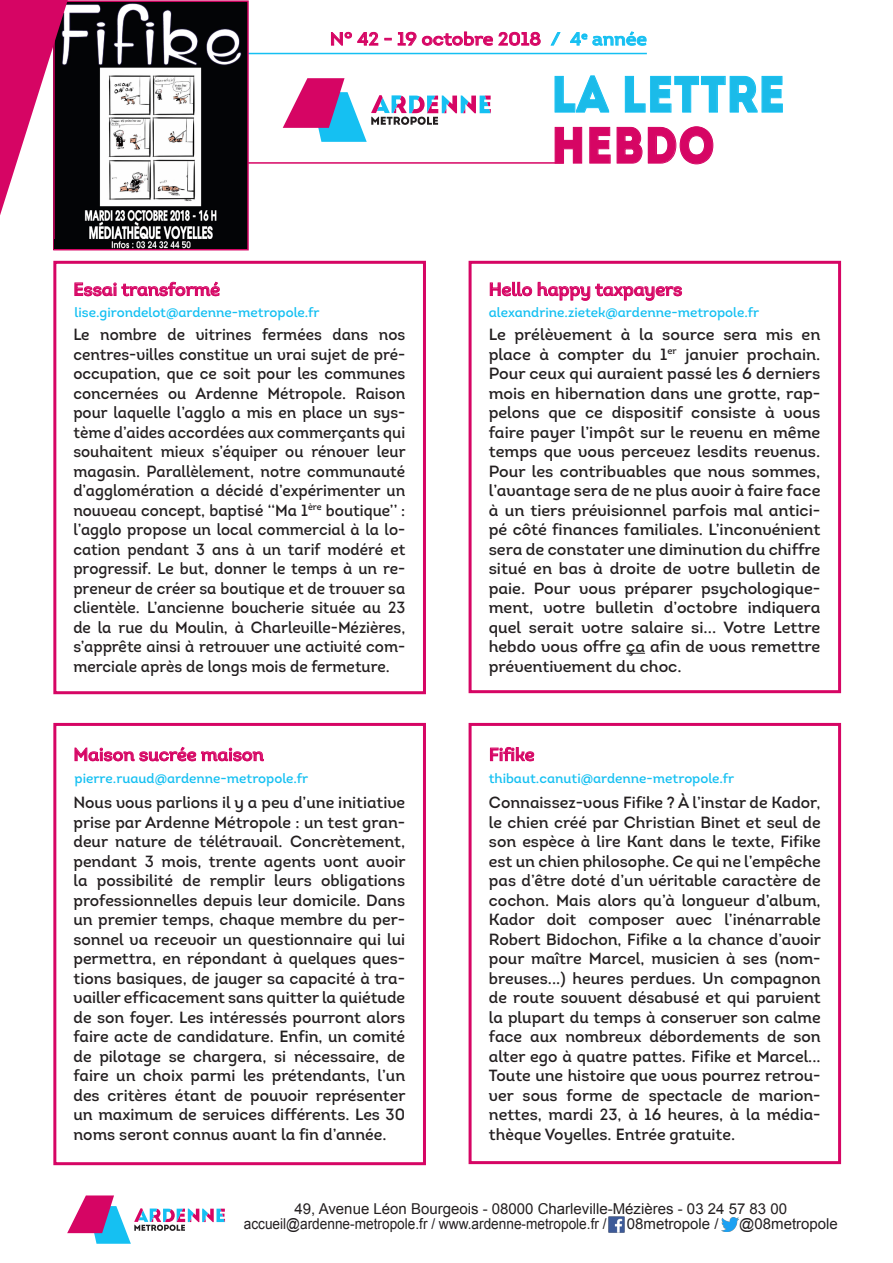
<style>
.page{position:relative;width:893px;height:1263px;background:#fff}
.page>*{position:absolute;margin:0;border:0;box-sizing:border-box;transform-origin:0 0}
.t1{font:51px "Intro";color:#1bbbe9;scale:.89 1}
.t2{font:51px "Intro";color:#d60564;scale:.89 1}
.t3{font:18px "Intro Regular Alt";color:#d60564}
.t4{font:18px "Intro";color:#d60564;scale:1.06 1}
.t5{font:16.2px/19.5px "Intro Regular Alt";color:#231f20;text-align:justify}
.t6{font:16.2px/19.5px "Intro Regular Alt";color:#231f20;text-align:justify;scale:.95 1}
.t7{font:15px "Arial";color:#231f20}
.t8{font:15px "Arial";color:#231f20;scale:.91 1}
.t9{font:13.5px "Intro Regular Alt";color:#15c0f2}
.s1{color:#15c0f2}
</style>
<div class="page">
<div style="left:469px;top:723px;width:372px;height:441px;border:3px solid #d60564"></div>
<div style="left:53px;top:723px;width:373px;height:442px;border:3px solid #d60564"></div>
<div style="left:469px;top:261px;width:372px;height:432px;border:3px solid #d60564"></div>
<div style="left:53px;top:261px;width:373px;height:433px;border:3px solid #d60564"></div>
<hr style="left:193px;top:53px;width:454px;height:1px;background:#15c0f2">
<hr style="left:181px;top:162px;width:383px;height:2px;background:#d60564">
<svg style="left:331px;top:32px;width:48px;height:14px"></svg>
<svg style="left:385px;top:38px;width:6px;height:2px"></svg>
<svg style="left:397px;top:31px;width:144px;height:15px"></svg>
<svg style="left:550px;top:32px;width:11px;height:14px"></svg>
<svg style="left:570px;top:31px;width:77px;height:15px"></svg>
<svg style="left:283px;top:78px;width:208px;height:64px"></svg>
<svg style="left:554px;top:75px;width:55px;height:38px"></svg>
<svg style="left:625px;top:76px;width:158px;height:37px"></svg>
<svg style="left:554px;top:127px;width:28px;height:37px"></svg>
<svg style="left:589px;top:126px;width:125px;height:39px"></svg>
<img style="left:608px;top:1216px;width:17px;height:17px">
<svg style="left:67px;top:1195px;width:158px;height:49px"></svg>
<svg style="left:490px;top:747px;width:44px;height:14px"></svg>
<svg style="left:626px;top:653px;width:19px;height:1px"></svg>
<svg style="left:490px;top:282px;width:42px;height:14px"></svg>
<svg style="left:538px;top:282px;width:144px;height:19px"></svg>
<svg style="left:74px;top:281px;width:146px;height:15px"></svg>
<svg style="left:74px;top:747px;width:190px;height:14px"></svg>
<img style="left:721px;top:1217px;width:18px;height:15px">
<img style="left:56px;top:3px;width:190px;height:236px">
<div style="left:53px;top:0;width:196px;height:250px;border:2px solid #d60564"></div>
<div style="left:55px;top:239px;width:192px;height:10px;background:#030406"></div>
<img style="left:111px;top:241px;width:80px;height:8px">
<svg style="left:0;top:0;width:68px;height:215px"></svg>
<p class="t4" style="left:330px;top:28px;width:301px">N° 42 - 19 octobre 2018 <span class="s1">/ 4</span><sup>e</sup> <span class="s1">année</span></p>
<p class="t1" style="left:551px;top:64px;width:265px">LA LETTRE</p>
<p class="t2" style="left:551px;top:115px;width:186px">HEBDO</p>
<p class="t3" style="left:73px;top:278px;width:148px">Essai transformé</p>
<p class="t6" style="left:73px;top:325px;width:351px">Le nombre de vitrines fermées dans nos centres-villes constitue un vrai sujet de pré&shy;occupation, que ce soit pour les communes concernées ou Ardenne Métropole. Raison pour laquelle l’agglo a mis en place un sys&shy;tème d’aides accordées aux commerçants qui souhaitent mieux s’équiper ou rénover leur magasin. Parallèlement, notre communauté d’agglomération a décidé d’expérimenter un nouveau concept, baptisé ‘‘Ma 1<sup>ère</sup> boutique’’ : l’agglo propose un local commercial à la lo&shy;cation pendant 3 ans à un tarif modéré et progressif. Le but, donner le temps à un re&shy;preneur de créer sa boutique et de trouver sa clientèle. L’ancienne boucherie située au 23 de la rue du Moulin, à Charleville-Mézières, s’apprête ainsi à retrouver une activité com&shy;merciale après de longs mois de fermeture.</p>
<p class="t3" style="left:489px;top:278px;width:195px">Hello happy taxpayers</p>
<p class="t5" style="left:489px;top:325px;width:333px">Le prélèvement à la source sera mis en place à compter du 1<sup>er</sup> janvier prochain.<br>Pour ceux qui auraient passé les 6 derniers mois en hibernation dans une grotte, rap&shy;pelons que ce dispositif consiste à vous faire payer l’impôt sur le revenu en même temps que vous percevez lesdits revenus.<br>Pour les contribuables que nous sommes, l’avantage sera de ne plus avoir à faire face à un tiers prévisionnel parfois mal antici&shy;pé côté finances familiales. L’inconvénient sera de constater une diminution du chiffre situé en bas à droite de votre bulletin de paie. Pour vous préparer psychologique&shy;ment, votre bulletin d’octobre indiquera quel serait votre salaire si... Votre Lettre hebdo vous offre ça afin de vous remettre préventivement du choc.</p>
<p class="t9" style="left:75px;top:304px;width:246px">lise.girondelot@ardenne-metropole.fr</p>
<p class="t9" style="left:489px;top:304px;width:272px">alexandrine.zietek@ardenne-metropole.fr</p>
<p class="t3" style="left:73px;top:743px;width:192px">Maison sucrée maison</p>
<p class="t5" style="left:73px;top:793px;width:334px">Nous vous parlions il y a peu d’une initiative prise par Ardenne Métropole : un test gran&shy;deur nature de télétravail. Concrètement, pendant 3 mois, trente agents vont avoir la possibilité de remplir leurs obligations professionnelles depuis leur domicile. Dans un premier temps, chaque membre du per&shy;sonnel va recevoir un questionnaire qui lui permettra, en répondant à quelques ques&shy;tions basiques, de jauger sa capacité à tra&shy;vailler efficacement sans quitter la quiétude de son foyer. Les intéressés pourront alors faire acte de candidature. Enfin, un comité de pilotage se chargera, si nécessaire, de faire un choix parmi les prétendants, l’un des critères étant de pouvoir représenter un maximum de services différents. Les 30 noms seront connus avant la fin d’année.</p>
<p class="t9" style="left:75px;top:770px;width:235px">pierre.ruaud@ardenne-metropole.fr</p>
<p class="t3" style="left:489px;top:743px;width:47px">Fifike</p>
<p class="t5" style="left:489px;top:793px;width:334px">Connaissez-vous Fifike ? À l’instar de Kador, le chien créé par Christian Binet et seul de son espèce à lire Kant dans le texte, Fifike est un chien philosophe. Ce qui ne l’empêche pas d’être doté d’un véritable caractère de cochon. Mais alors qu’à longueur d’album, Kador doit composer avec l’inénarrable Robert Bidochon, Fifike a la chance d’avoir pour maître Marcel, musicien à ses (nom&shy;breuses...) heures perdues. Un compagnon de route souvent désabusé et qui parvient la plupart du temps à conserver son calme face aux nombreux débordements de son alter ego à quatre pattes. Fifike et Marcel...<br>Toute une histoire que vous pourrez retrou&shy;ver sous forme de spectacle de marion&shy;nettes, mardi 23, à 16 heures, à la média&shy;thèque Voyelles. Entrée gratuite.</p>
<p class="t9" style="left:489px;top:770px;width:247px">thibaut.canuti@ardenne-metropole.fr</p>
<p class="t7" style="left:295px;top:1199px;width:494px">49, Avenue Léon Bourgeois - 08000 Charleville-Mézières - 03 24 57 83 00</p>
<p class="t8" style="left:244px;top:1214px;width:400px">accueil@ardenne-metropole.fr / www.ardenne-metropole.fr /</p>
<p class="t7" style="left:627px;top:1214px;width:93px">08metropole /</p>
<p class="t7" style="left:739px;top:1214px;width:100px">@08metropole</p>
</div>
